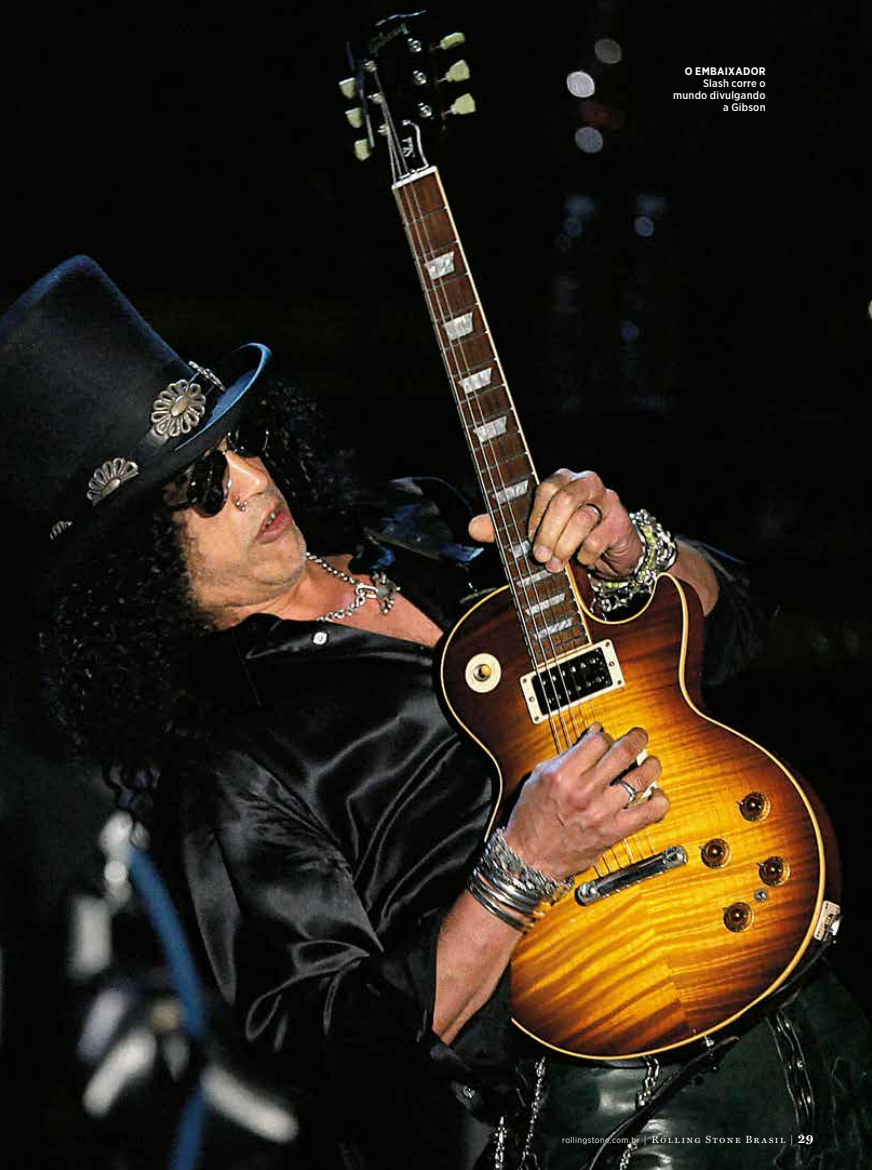
<style>
.page{position:relative;width:872px;height:1170px;background:#fff}
.page>*{position:absolute;margin:0;border:0;box-sizing:border-box;transform-origin:0 0}
.t1{font:500 10.8px/12px "Gotham Narrow";letter-spacing:.02em;color:#fff;text-align:right}
.t2{font:700 10.8px "Gotham Narrow";letter-spacing:.02em;color:#fff}
.t3{font:10.5px "Miller Text Roman SC";letter-spacing:.13em;color:#fff}
.t4{font:8.55px "Gotham Narrow";letter-spacing:.045em;color:#fff}
.s1{font-family:"Miller Text Roman SC";font-size:10.5px;color:#000}
.s2{color:#000}
.s3{font-family:"Miller Text";font-weight:700;font-size:12.75px;color:#000}
</style>
<div class="page">
<img style="left:0;top:0;width:872px;height:1169px">
<p class="t2" style="left:685px;top:64px;width:82px">O EMBAIXADOR</p>
<p class="t1" style="left:673px;top:77px;width:94px">Slash corre o mundo divulgando a Gibson</p>
<p class="t4" style="left:562px;top:1134px;width:86px">rollingstone.com.br <span class="s1">|</span></p>
<p class="t3" style="left:651px;top:1133px;width:163px">Rolling Stone Brasil <span class="s2">|</span> <span class="s3">29</span></p>
</div>
